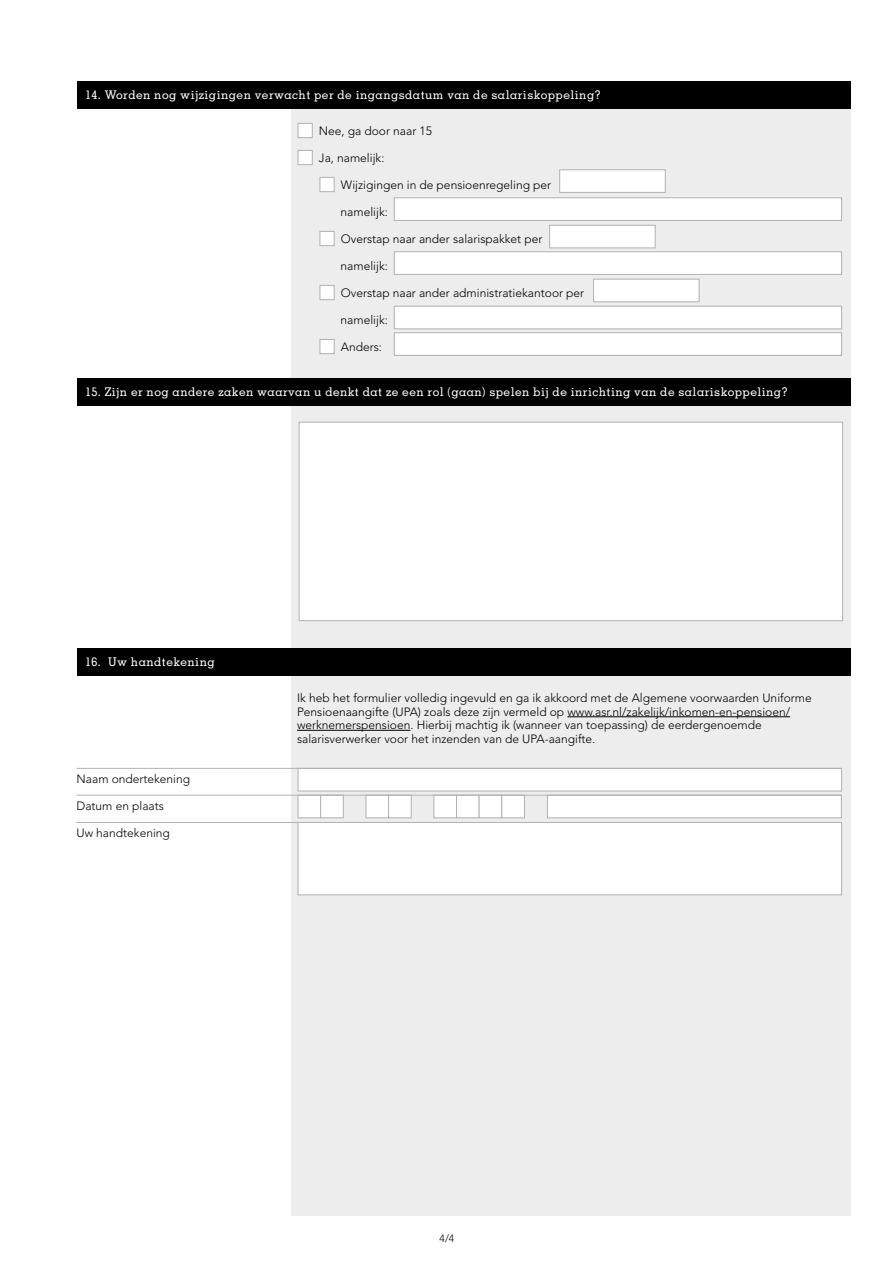
<style>
.page{position:relative;width:893px;height:1263px;background:#fff}
.page>*{position:absolute;margin:0;border:0;box-sizing:border-box;transform-origin:0 0}
.t1{font:300 12px/13.5px "Avenir LT Std";color:#000}
.t2{font:500 12px "Memphis LT Std";letter-spacing:.035em;color:#fff}
.t3{font:300 10.5px "Avenir LT Std";color:#000}
</style>
<div class="page">
<div style="left:291px;top:81px;width:559px;height:1134px;background:#ededed"></div>
<hr style="left:567px;top:716px;width:223px;height:1px;background:#000">
<hr style="left:297px;top:730px;width:113px;height:1px;background:#000">
<div style="left:298px;top:123px;width:15px;height:15px;background:#fff;border:1px solid #b3b2b2"></div>
<div style="left:298px;top:150px;width:15px;height:15px;background:#fff;border:1px solid #b3b2b2"></div>
<div style="left:320px;top:177px;width:15px;height:15px;background:#fff;border:1px solid #b3b2b2"></div>
<div style="left:320px;top:231px;width:15px;height:15px;background:#fff;border:1px solid #b3b2b2"></div>
<div style="left:320px;top:285px;width:15px;height:15px;background:#fff;border:1px solid #b3b2b2"></div>
<div style="left:320px;top:339px;width:15px;height:15px;background:#fff;border:1px solid #b3b2b2"></div>
<div style="left:77px;top:81px;width:773px;height:27px;background:#000"></div>
<div style="left:559px;top:169px;width:107px;height:24px;background:#fff;border:1px solid #b3b2b2"></div>
<div style="left:394px;top:197px;width:448px;height:24px;background:#fff;border:1px solid #b3b2b2"></div>
<div style="left:549px;top:225px;width:107px;height:23px;background:#fff;border:1px solid #b3b2b2"></div>
<div style="left:394px;top:251px;width:448px;height:24px;background:#fff;border:1px solid #b3b2b2"></div>
<div style="left:593px;top:279px;width:106px;height:23px;background:#fff;border:1px solid #b3b2b2"></div>
<div style="left:394px;top:306px;width:448px;height:23px;background:#fff;border:1px solid #b3b2b2"></div>
<div style="left:394px;top:332px;width:448px;height:24px;background:#fff;border:1px solid #b3b2b2"></div>
<div style="left:77px;top:378px;width:773px;height:27px;background:#000"></div>
<div style="left:299px;top:422px;width:544px;height:199px;background:#fff;border:1px solid #b3b2b2"></div>
<div style="left:77px;top:648px;width:773px;height:27px;background:#000"></div>
<div style="left:298px;top:768px;width:544px;height:23px;background:#fff;border:1px solid #b3b2b2"></div>
<hr style="left:77px;top:768px;width:765px;height:1px;background:#b3b2b2">
<div style="left:298px;top:795px;width:23px;height:23px;background:#fff;border:1px solid #b3b2b2"></div>
<div style="left:320px;top:795px;width:24px;height:23px;background:#fff;border:1px solid #b3b2b2"></div>
<div style="left:366px;top:795px;width:23px;height:23px;background:#fff;border:1px solid #b3b2b2"></div>
<div style="left:388px;top:795px;width:24px;height:23px;background:#fff;border:1px solid #b3b2b2"></div>
<div style="left:433px;top:795px;width:24px;height:23px;background:#fff;border:1px solid #b3b2b2"></div>
<div style="left:456px;top:795px;width:23px;height:23px;background:#fff;border:1px solid #b3b2b2"></div>
<div style="left:479px;top:795px;width:23px;height:23px;background:#fff;border:1px solid #b3b2b2"></div>
<div style="left:501px;top:795px;width:24px;height:23px;background:#fff;border:1px solid #b3b2b2"></div>
<div style="left:547px;top:795px;width:295px;height:23px;background:#fff;border:1px solid #b3b2b2"></div>
<hr style="left:77px;top:795px;width:765px;height:1px;background:#b3b2b2">
<div style="left:298px;top:822px;width:544px;height:73px;background:#fff;border:1px solid #b3b2b2"></div>
<hr style="left:77px;top:822px;width:765px;height:1px;background:#b3b2b2">
<p class="t2" style="left:85px;top:87px;width:517px">14. Worden nog wijzigingen verwacht per de ingangsdatum van de salariskoppeling?</p>
<p class="t1" style="left:319px;top:124px;width:115px">Nee, ga door naar 15</p>
<p class="t1" style="left:319px;top:151px;width:67px">Ja, namelijk:</p>
<p class="t1" style="left:341px;top:178px;width:212px">Wijzigingen in de pensioenregeling per</p>
<p class="t1" style="left:341px;top:205px;width:49px">namelijk:</p>
<p class="t1" style="left:341px;top:232px;width:203px">Overstap naar ander salarispakket per</p>
<p class="t1" style="left:341px;top:259px;width:49px">namelijk:</p>
<p class="t1" style="left:341px;top:286px;width:245px">Overstap naar ander administratiekantoor per</p>
<p class="t1" style="left:341px;top:313px;width:49px">namelijk:</p>
<p class="t1" style="left:341px;top:340px;width:43px">Anders:</p>
<p class="t2" style="left:85px;top:384px;width:704px">15. Zijn er nog andere zaken waarvan u denkt dat ze een rol (gaan) spelen bij de inrichting van de salariskoppeling?</p>
<p class="t2" style="left:85px;top:655px;width:131px">16. Uw handtekening</p>
<p class="t1" style="left:77px;top:772px;width:115px">Naam ondertekening</p>
<p class="t1" style="left:77px;top:799px;width:89px">Datum en plaats</p>
<p class="t1" style="left:77px;top:826px;width:95px">Uw handtekening</p>
<p class="t1" style="left:297px;top:691px;width:516px">Ik heb het formulier volledig ingevuld en ga ik akkoord met de Algemene voorwaarden Uniforme Pensioenaangifte (UPA) zoals deze zijn vermeld op www.asr.nl/zakelijk/inkomen-en-pensioen/ werknemerspensioen. Hierbij machtig ik (wanneer van toepassing) de eerdergenoemde salarisverwerker voor het inzenden van de UPA-aangifte.</p>
<p class="t3" style="left:440px;top:1232px;width:16px">4/4</p>
</div>
